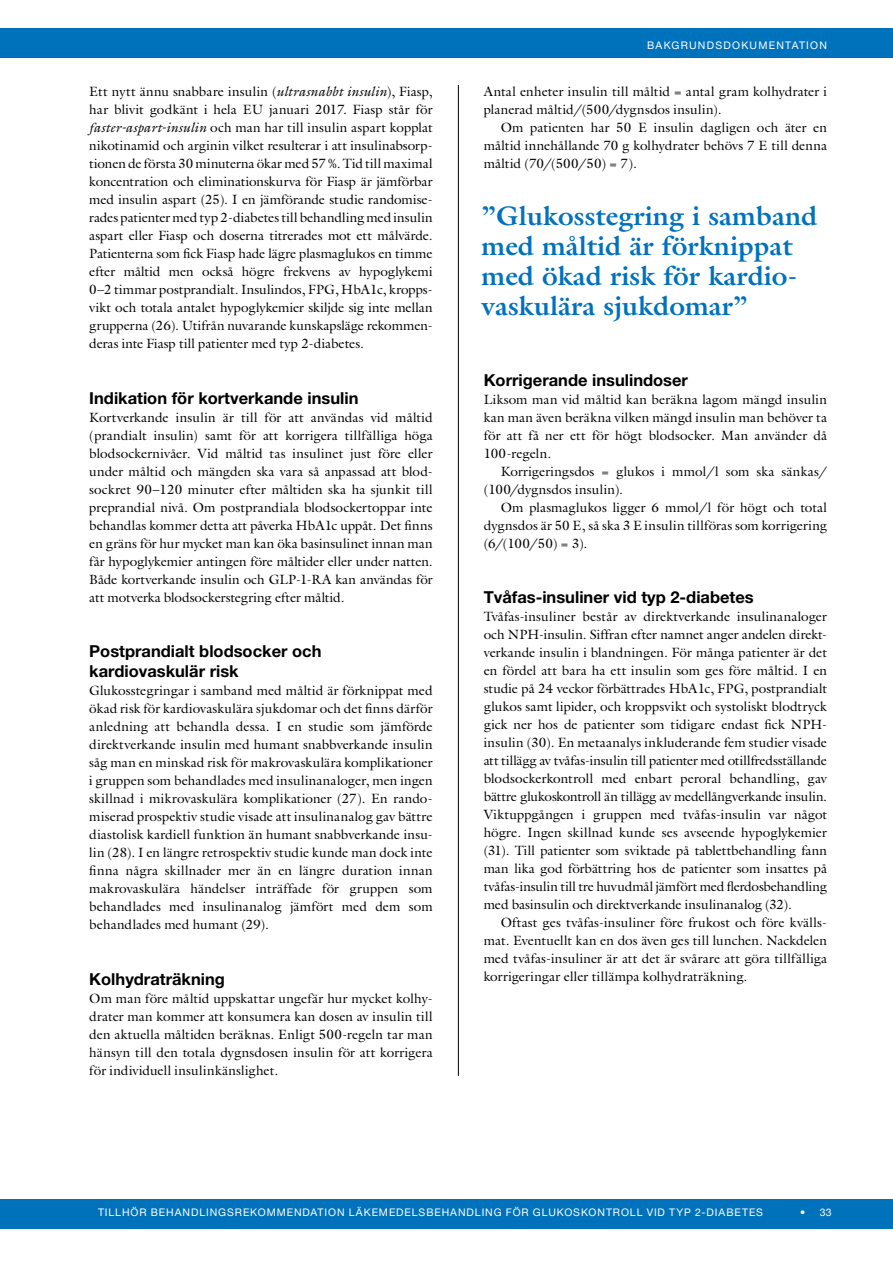
<style>
.page{position:relative;width:893px;height:1263px;background:#fff}
.page>*{position:absolute;margin:0;border:0;box-sizing:border-box;transform-origin:0 0}
.t1{font:700 27px/30px "Galliard LT";color:#0072bc}
.t2{font:700 16.5px/19.8px "Helvetica Neue";color:#000}
.t3{font:13.5px/18px "Galliard LT";letter-spacing:.005em;color:#000;text-align:justify}
.t4{font:10.5px "Helvetica Neue";letter-spacing:.09em;color:#fff}
.t5{font:10.5px "Helvetica Neue";letter-spacing:.115em;color:#fff}
.s1{font-style:italic}
</style>
<div class="page">
<div style="left:0;top:28px;width:893px;height:30px;background:#0072bc"></div>
<div style="left:0;top:1199px;width:893px;height:30px;background:#0072bc"></div>
<hr style="left:458px;top:85px;width:1px;height:991px;background:#000">
<p class="t3" style="left:89px;top:82px;width:345px">Ett nytt ännu snabbare insulin (<span class="s1">ultrasnabbt insulin</span>), Fiasp, har blivit godkänt i hela EU januari 2017. Fiasp står för <span class="s1">faster-aspart-insulin</span> och man har till insulin aspart kopplat nikotinamid och arginin vilket resulterar i att insulinabsorp&shy;tionen de första 30 minuterna ökar med 57 %. Tid till maximal koncentration och eliminationskurva för Fiasp är jämförbar med insulin aspart (25). I en jämförande studie randomise&shy;rades patienter med typ 2-diabetes till behandling med insulin aspart eller Fiasp och doserna titrerades mot ett målvärde.<br>Patienterna som fick Fiasp hade lägre plasmaglukos en timme efter måltid men också högre frekvens av hypoglykemi 0–2 timmar postprandialt. Insulindos, FPG, HbA1c, kropps&shy;vikt och totala antalet hypoglykemier skiljde sig inte mellan grupperna (26). Utifrån nuvarande kunskapsläge rekommen&shy;deras inte Fiasp till patienter med typ 2-diabetes.</p>
<p class="t2" style="left:89px;top:387px;width:271px">Indikation för kortverkande insulin</p>
<p class="t3" style="left:89px;top:408px;width:345px">Kortverkande insulin är till för att användas vid måltid (prandialt insulin) samt för att korrigera tillfälliga höga blodsockernivåer. Vid måltid tas insulinet just före eller under måltid och mängden ska vara så anpassad att blod&shy;sockret 90–120 minuter efter måltiden ska ha sjunkit till preprandial nivå. Om postprandiala blodsockertoppar inte behandlas kommer detta att påverka HbA1c uppåt. Det finns en gräns för hur mycket man kan öka basinsulinet innan man får hypoglykemier antingen före måltider eller under natten.<br>Både kortverkande insulin och GLP-1-RA kan användas för att motverka blodsockerstegring efter måltid.</p>
<p class="t2" style="left:89px;top:641px;width:234px">Postprandialt blodsocker och kardiovaskulär risk</p>
<p class="t3" style="left:89px;top:681px;width:345px">Glukosstegringar i samband med måltid är förknippat med ökad risk för kardiovaskulära sjukdomar och det finns därför anledning att behandla dessa. I en studie som jämförde direktverkande insulin med humant snabbverkande insulin såg man en minskad risk för makrovaskulära komplikationer i gruppen som behandlades med insulinanaloger, men ingen skillnad i mikrovaskulära komplikationer (27). En rando&shy;miserad prospektiv studie visade att insulinanalog gav bättre diastolisk kardiell funktion än humant snabbverkande insu&shy;lin (28). I en längre retrospektiv studie kunde man dock inte finna några skillnader mer än en längre duration innan makrovaskulära händelser inträffade för gruppen som behandlades med insulinanalog jämfört med dem som behandlades med humant (29).</p>
<p class="t2" style="left:89px;top:969px;width:137px">Kolhydraträkning</p>
<p class="t3" style="left:89px;top:989px;width:345px">Om man före måltid uppskattar ungefär hur mycket kolhy&shy;drater man kommer att konsumera kan dosen av insulin till den aktuella måltiden beräknas. Enligt 500-regeln tar man hänsyn till den totala dygnsdosen insulin för att korrigera för individuell insulinkänslighet.</p>
<p class="t5" style="left:647px;top:39px;width:181px">BAKGRUNDSDOKUMENTATION</p>
<p class="t3" style="left:484px;top:82px;width:345px">Antal enheter insulin till måltid = antal gram kolhydrater i planerad måltid/(500/dygnsdos insulin).</p>
<p class="t3" style="left:484px;top:118px;width:345px;text-indent:17px">Om patienten har 50 E insulin dagligen och äter en måltid innehållande 70 g kolhydrater behövs 7 E till denna måltid (70/(500/50) = 7).</p>
<h1 class="t1" style="left:482px;top:201px;width:337px">”Glukosstegring i samband med måltid är förknippat med ökad risk för kardio&shy;vaskulära sjukdomar”</h1>
<p class="t2" style="left:484px;top:369px;width:206px">Korrigerande insulindoser</p>
<p class="t3" style="left:484px;top:390px;width:345px">Liksom man vid måltid kan beräkna lagom mängd insulin kan man även beräkna vilken mängd insulin man behöver ta för att få ner ett för högt blodsocker. Man använder då 100-regeln.</p>
<p class="t3" style="left:484px;top:462px;width:345px;text-indent:17px">Korrigeringsdos = glukos i mmol/l som ska sänkas/ (100/dygnsdos insulin).</p>
<p class="t3" style="left:484px;top:498px;width:345px;text-indent:17px">Om plasmaglukos ligger 6 mmol/l för högt och total dygnsdos är 50 E, så ska 3 E insulin tillföras som korrigering (6/(100/50) = 3).</p>
<p class="t2" style="left:484px;top:587px;width:272px">Tvåfas-insuliner vid typ 2-diabetes</p>
<p class="t3" style="left:484px;top:608px;width:345px">Tvåfas-insuliner består av direktverkande insulinanaloger och NPH-insulin. Siffran efter namnet anger andelen direkt&shy;verkande insulin i blandningen. För många patienter är det en fördel att bara ha ett insulin som ges före måltid. I en studie på 24 veckor förbättrades HbA1c, FPG, postprandialt glukos samt lipider, och kroppsvikt och systoliskt blodtryck gick ner hos de patienter som tidigare endast fick NPH&shy;insulin (30). En metaanalys inkluderande fem studier visade att tillägg av tvåfas-insulin till patienter med otillfredsställande blodsockerkontroll med enbart peroral behandling, gav bättre glukoskontroll än tillägg av medellångverkande insulin.<br>Viktuppgången i gruppen med tvåfas-insulin var något högre. Ingen skillnad kunde ses avseende hypoglykemier (31). Till patienter som sviktade på tablettbehandling fann man lika god förbättring hos de patienter som insattes på tvåfas-insulin till tre huvudmål jämfört med flerdosbehandling med basinsulin och direktverkande insulinanalog (32).</p>
<p class="t3" style="left:484px;top:913px;width:345px;text-indent:17px">Oftast ges tvåfas-insuliner före frukost och före kvälls&shy;mat. Eventuellt kan en dos även ges till lunchen. Nackdelen med tvåfas-insuliner är att det är svårare att göra tillfälliga korrigeringar eller tillämpa kolhydraträkning.</p>
<p class="t4" style="left:98px;top:1206px;width:666px">TILLHÖR BEHANDLINGSREKOMMENDATION LÄKEMEDELSBEHANDLING FÖR GLUKOSKONTROLL VID TYP 2-DIABETES</p>
<p class="t4" style="left:800px;top:1206px;width:33px">• 33</p>
</div>
